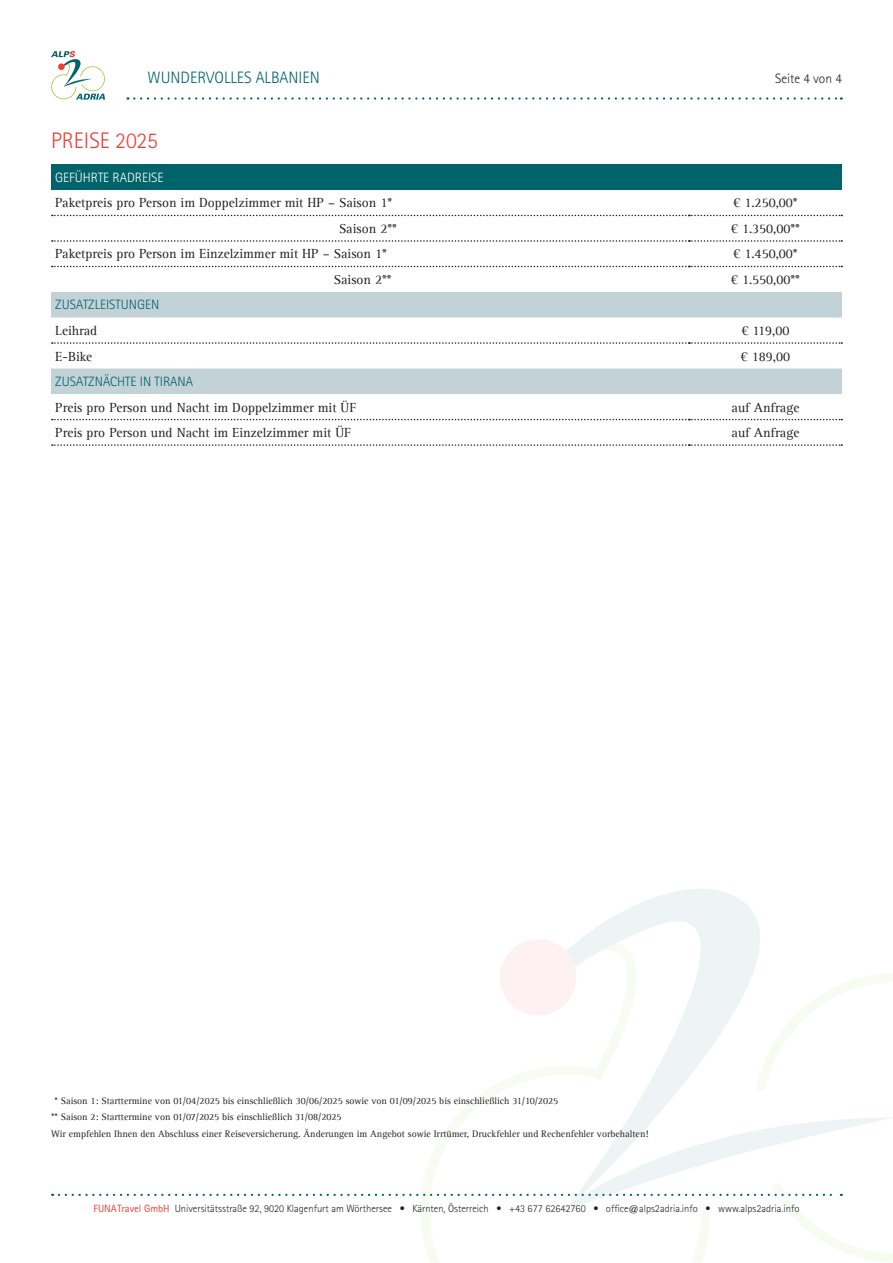
<style>
.page{position:relative;width:893px;height:1263px;background:#fff}
.page>*{position:absolute;margin:0;border:0;box-sizing:border-box;transform-origin:0 0}
.t1{font:300 22.5px "Rotis Sans Serif Std";color:#ee3e35}
.t2{font:300 16.5px "Rotis Sans Serif Std";color:#00646a}
.t3{font:13.5px "Agfa Rotis Serif";color:#231f20}
.t4{font:300 13.5px "Rotis Sans Serif Std";color:#00646a}
.t5{font:300 13.5px "Rotis Sans Serif Std";color:#fff}
.t6{font:300 13.5px "Rotis Sans Serif Std";color:#231f20}
.t7{font:300 10.5px "Rotis Sans Serif Std";color:#231f20}
.t8{font:9.75px "Agfa Rotis Serif";color:#231f20}
.s1{font-weight:400;color:#ee3e35}
</style>
<div class="page">
<svg style="left:421px;top:973px;width:472px;height:290px"></svg>
<svg style="left:519px;top:889px;width:328px;height:225px"></svg>
<div style="left:500px;top:939px;width:76px;height:76px;background:#fdf2f1;border-radius:50%"></div>
<svg style="left:59px;top:1114px;width:834px;height:97px"></svg>
<svg style="left:134px;top:97px;width:708px;height:3px"></svg>
<svg style="left:51px;top:51px;width:54px;height:49px"></svg>
<div style="left:51px;top:164px;width:791px;height:26px;background:#00646a"></div>
<svg style="left:51px;top:292px;width:791px;height:102px"></svg>
<svg style="left:52px;top:215px;width:790px;height:1px"></svg>
<svg style="left:52px;top:240px;width:790px;height:2px"></svg>
<svg style="left:52px;top:266px;width:790px;height:1px"></svg>
<svg style="left:52px;top:342px;width:790px;height:2px"></svg>
<svg style="left:52px;top:419px;width:790px;height:1px"></svg>
<svg style="left:52px;top:444px;width:790px;height:2px"></svg>
<h2 class="t2" style="left:148px;top:68px;width:174px">WUNDERVOLLES ALBANIEN</h2>
<h3 class="t6" style="left:775px;top:71px;width:68px">Seite 4 von 4</h3>
<h1 class="t1" style="left:51px;top:128px;width:109px">PREISE 2025</h1>
<h3 class="t5" style="left:55px;top:170px;width:110px">GEFÜHRTE RADREISE</h3>
<h3 class="t3" style="left:55px;top:195px;width:338px">Paketpreis pro Person im Doppelzimmer mit HP – Saison 1*</h3>
<h3 class="t3" style="left:733px;top:195px;width:66px">€ 1.250,00*</h3>
<h3 class="t3" style="left:339px;top:221px;width:59px">Saison 2**</h3>
<h3 class="t3" style="left:731px;top:221px;width:71px">€ 1.350,00**</h3>
<h3 class="t3" style="left:55px;top:246px;width:333px">Paketpreis pro Person im Einzelzimmer mit HP – Saison 1*</h3>
<h3 class="t3" style="left:733px;top:246px;width:66px">€ 1.450,00*</h3>
<h3 class="t3" style="left:334px;top:272px;width:59px">Saison 2**</h3>
<h3 class="t3" style="left:731px;top:272px;width:71px">€ 1.550,00**</h3>
<h3 class="t4" style="left:55px;top:297px;width:105px">ZUSATZLEISTUNGEN</h3>
<h3 class="t3" style="left:55px;top:323px;width:44px">Leihrad</h3>
<h3 class="t3" style="left:741px;top:323px;width:50px">€ 119,00</h3>
<h3 class="t3" style="left:55px;top:348px;width:39px">E-Bike</h3>
<h3 class="t3" style="left:741px;top:348px;width:51px">€ 189,00</h3>
<h3 class="t4" style="left:55px;top:374px;width:139px">ZUSATZNÄCHTE IN TIRANA</h3>
<h3 class="t3" style="left:55px;top:399px;width:303px">Preis pro Person und Nacht im Doppelzimmer mit ÜF</h3>
<h3 class="t3" style="left:731px;top:399px;width:69px">auf Anfrage</h3>
<h3 class="t3" style="left:55px;top:425px;width:297px">Preis pro Person und Nacht im Einzelzimmer mit ÜF</h3>
<h3 class="t3" style="left:731px;top:425px;width:69px">auf Anfrage</h3>
<p class="t8" style="left:54px;top:1095px;width:505px">* Saison 1: Starttermine von 01/04/2025 bis einschließlich 30/06/2025 sowie von 01/09/2025 bis einschließlich 31/10/2025</p>
<p class="t8" style="left:51px;top:1111px;width:292px">** Saison 2: Starttermine von 01/07/2025 bis einschließlich 31/08/2025</p>
<p class="t8" style="left:51px;top:1128px;width:599px">Wir empfehlen Ihnen den Abschluss einer Reiseversicherung. Änderungen im Angebot sowie Irrtümer, Druckfehler und Rechenfehler vorbehalten!</p>
<p class="t7" style="left:94px;top:1202px;width:707px"><span class="s1">FUNATravel GmbH</span> Universitätsstraße 92, 9020 Klagenfurt am Wörthersee • Kärnten, Österreich • +43 677 62642760 • office@alps2adria.info • www.alps2adria.info</p>
</div>
